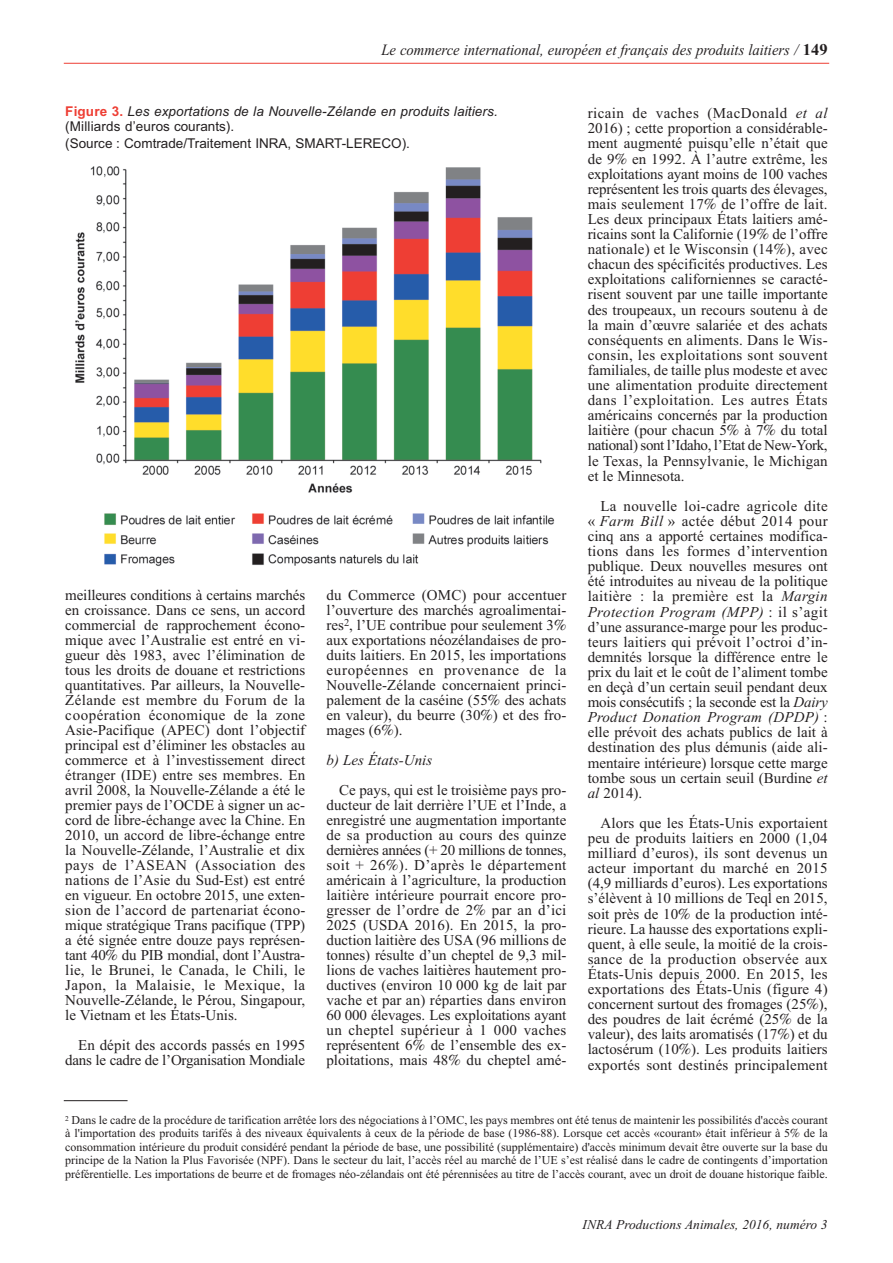
<style>
.page{position:relative;width:893px;height:1263px;background:#fff}
.page>*{position:absolute;margin:0;border:0;box-sizing:border-box;transform-origin:0 0}
.t1{font:italic 15.75px "Times New Roman";color:#231f20;scale:.93 1}
.t2{font:15px/15.1px "Times New Roman";color:#231f20;text-align:justify}
.t3{font:italic 15px "Times New Roman";color:#231f20}
.t4{font:13.5px/15.6px "Arial";color:#231f20}
.t5{font:italic 13.5px "Times New Roman";color:#231f20}
.t6{font:12px/13.5px "Times New Roman";letter-spacing:-.005em;color:#231f20;text-align:justify}
.s1{font-weight:700;font-style:normal;font-size:16.5px}
.s2{font-weight:700;color:#ee3e34}
.s3{font-style:italic}
.s4{font-family:"Century Schoolbook BT";font-style:italic}
</style>
<div class="page">
<hr style="left:64px;top:63px;width:765px;height:1px;background:#ee3e34">
<hr style="left:64px;top:1100px;width:64px;height:1px;background:#231f20">
<img style="left:75px;top:166px;width:480px;height:400px">
<p class="t1" style="left:381px;top:41px;width:481px">Le commerce international, européen et français des produits laitiers / <span class="s1">149</span></p>
<p class="t4" style="left:65px;top:104px;width:434px"><span class="s2">Figure 3.</span> <span class="s3">Les exportations de la Nouvelle-Zélande en produits laitiers. </span>(Milliards d’euros courants).<br>(Source : Comtrade/Traitement INRA, SMART-LERECO).</p>
<p class="t2" style="left:65px;top:587px;width:242px">meilleures conditions à certains marchés en croissance. Dans ce sens, un accord commercial de rapprochement écono&shy;mique avec l’Australie est entré en vi&shy;gueur dès 1983, avec l’élimination de tous les droits de douane et restrictions quantitatives. Par ailleurs, la Nouvelle-Zélande est membre du Forum de la coopération économique de la zone Asie-Pacifique (APEC) dont l’objectif principal est d’éliminer les obstacles au commerce et à l’investissement direct étranger (IDE) entre ses membres. En avril 2008, la Nouvelle-Zélande a été le premier pays de l’OCDE à signer un ac&shy;cord de libre-échange avec la Chine. En 2010, un accord de libre-échange entre la Nouvelle-Zélande, l’Australie et dix pays de l’ASEAN (Association des nations de l’Asie du Sud-Est) est entré en vigueur. En octobre 2015, une exten&shy;sion de l’accord de partenariat écono&shy;mique stratégique Trans pacifique (TPP) a été signée entre douze pays représen&shy;tant 40<span class="s4">%</span> du PIB mondial, dont l’Austra&shy;lie, le Brunei, le Canada, le Chili, le Japon, la Malaisie, le Mexique, la Nouvelle-Zélande, le Pérou, Singapour, le Vietnam et les États-Unis.</p>
<p class="t2" style="left:65px;top:1037px;width:241px;text-align:right">En dépit des accords passés en 1995 dans le cadre de l’Organisation Mondiale</p>
<p class="t2" style="left:326px;top:587px;width:242px">du Commerce (OMC) pour accentuer l’ouverture des marchés agroalimentai&shy;res<sup>2</sup>, l’UE contribue pour seulement 3<span class="s4">% </span>aux exportations néozélandaises de pro&shy;duits laitiers. En 2015, les importations européennes en provenance de la Nouvelle-Zélande concernaient princi&shy;palement de la caséine (55<span class="s4">%</span> des achats en valeur), du beurre (30<span class="s4">%</span>) et des fro&shy;mages (6<span class="s4">%</span>).</p>
<p class="t3" style="left:326px;top:751px;width:107px">b) Les États-Unis</p>
<p class="t2" style="left:326px;top:782px;width:242px;text-indent:13px">Ce pays, qui est le troisième pays pro&shy;ducteur de lait derrière l’UE et l’Inde, a enregistré une augmentation importante de sa production au cours des quinze dernières années (+ 20 millions de tonnes, soit + 26<span class="s4">%</span>). D’après le département américain à l’agriculture, la production laitière intérieure pourrait encore pro&shy;gresser de l’ordre de 2<span class="s4">%</span> par an d’ici 2025 (USDA 2016). En 2015, la pro&shy;duction laitière des USA (96 millions de tonnes) résulte d’un cheptel de 9,3 mil&shy;lions de vaches laitières hautement pro&shy;ductives (environ 10 000 kg de lait par vache et par an) réparties dans environ 60 000 élevages. Les exploitations ayant un cheptel supérieur à 1 000 vaches représentent 6<span class="s4">%</span> de l’ensemble des ex&shy;ploitations, mais 48<span class="s4">%</span> du cheptel amé-</p>
<p class="t2" style="left:588px;top:105px;width:241px">ricain de vaches (MacDonald <span class="s3">et al </span>2016) ; cette proportion a considérable&shy;ment augmenté puisqu’elle n’était que de 9<span class="s4">%</span> en 1992. À l’autre extrême, les exploitations ayant moins de 100 vaches représentent les trois quarts des élevages, mais seulement 17<span class="s4">%</span> de l’offre de lait.<br>Les deux principaux États laitiers amé&shy;ricains sont la Californie (19<span class="s4">%</span> de l’offre nationale) et le Wisconsin (14<span class="s4">%</span>), avec chacun des spécificités productives. Les exploitations californiennes se caracté&shy;risent souvent par une taille importante des troupeaux, un recours soutenu à de la main d’œuvre salariée et des achats conséquents en aliments. Dans le Wis&shy;consin, les exploitations sont souvent familiales, de taille plus modeste et avec une alimentation produite directement dans l’exploitation. Les autres États américains concernés par la production laitière (pour chacun 5<span class="s4">%</span> à 7<span class="s4">%</span> du total national) sont l’Idaho, l’Etat de New-York, le Texas, la Pennsylvanie, le Michigan et le Minnesota.</p>
<p class="t2" style="left:588px;top:498px;width:242px;text-indent:13px">La nouvelle loi-cadre agricole dite « <span class="s3">Farm Bill</span> » actée début 2014 pour cinq ans a apporté certaines modifica&shy;tions dans les formes d’intervention publique. Deux nouvelles mesures ont été introduites au niveau de la politique laitière : la première est la <span class="s3">Margin Protection Program (MPP)</span> : il s’agit d’une assurance-marge pour les produc&shy;teurs laitiers qui prévoit l’octroi d’in&shy;demnités lorsque la différence entre le prix du lait et le coût de l’aliment tombe en deçà d’un certain seuil pendant deux mois consécutifs ; la seconde est la <span class="s3">Dairy Product Donation Program (DPDP)</span> : elle prévoit des achats publics de lait à destination des plus démunis (aide ali&shy;mentaire intérieure) lorsque cette marge tombe sous un certain seuil (Burdine <span class="s3">et al</span> 2014).</p>
<p class="t2" style="left:588px;top:815px;width:241px;text-indent:13px">Alors que les États-Unis exportaient peu de produits laitiers en 2000 (1,04 milliard d’euros), ils sont devenus un acteur important du marché en 2015 (4,9 milliards d’euros). Les exportations s’élèvent à 10 millions de Teql en 2015, soit près de 10<span class="s4">%</span> de la production inté&shy;rieure. La hausse des exportations expli&shy;quent, à elle seule, la moitié de la crois&shy;sance de la production observée aux États-Unis depuis 2000. En 2015, les exportations des États-Unis (figure 4) concernent surtout des fromages (25<span class="s4">%</span>), des poudres de lait écrémé (25<span class="s4">%</span> de la valeur), des laits aromatisés (17<span class="s4">%</span>) et du lactosérum (10<span class="s4">%</span>). Les produits laitiers exportés sont destinés principalement</p>
<p class="t6" style="left:65px;top:1112px;width:764px"><sup>2</sup> Dans le cadre de la procédure de tarification arrêtée lors des négociations à l’OMC, les pays membres ont été tenus de maintenir les possibilités d'accès courant à l'importation des produits tarifés à des niveaux équivalents à ceux de la période de base (1986-88). Lorsque cet accès «courant» était inférieur à 5<span class="s4">%</span> de la consommation intérieure du produit considéré pendant la période de base, une possibilité (supplémentaire) d'accès minimum devait être ouverte sur la base du principe de la Nation la Plus Favorisée (NPF). Dans le secteur du lait, l’accès réel au marché de l’UE s’est réalisé dans le cadre de contingents d’importation préférentielle. Les importations de beurre et de fromages néo-zélandais ont été pérennisées au titre de l’accès courant, avec un droit de douane historique faible.</p>
<p class="t5" style="left:583px;top:1217px;width:247px">INRA Productions Animales, 2016, numéro 3</p>
</div>
